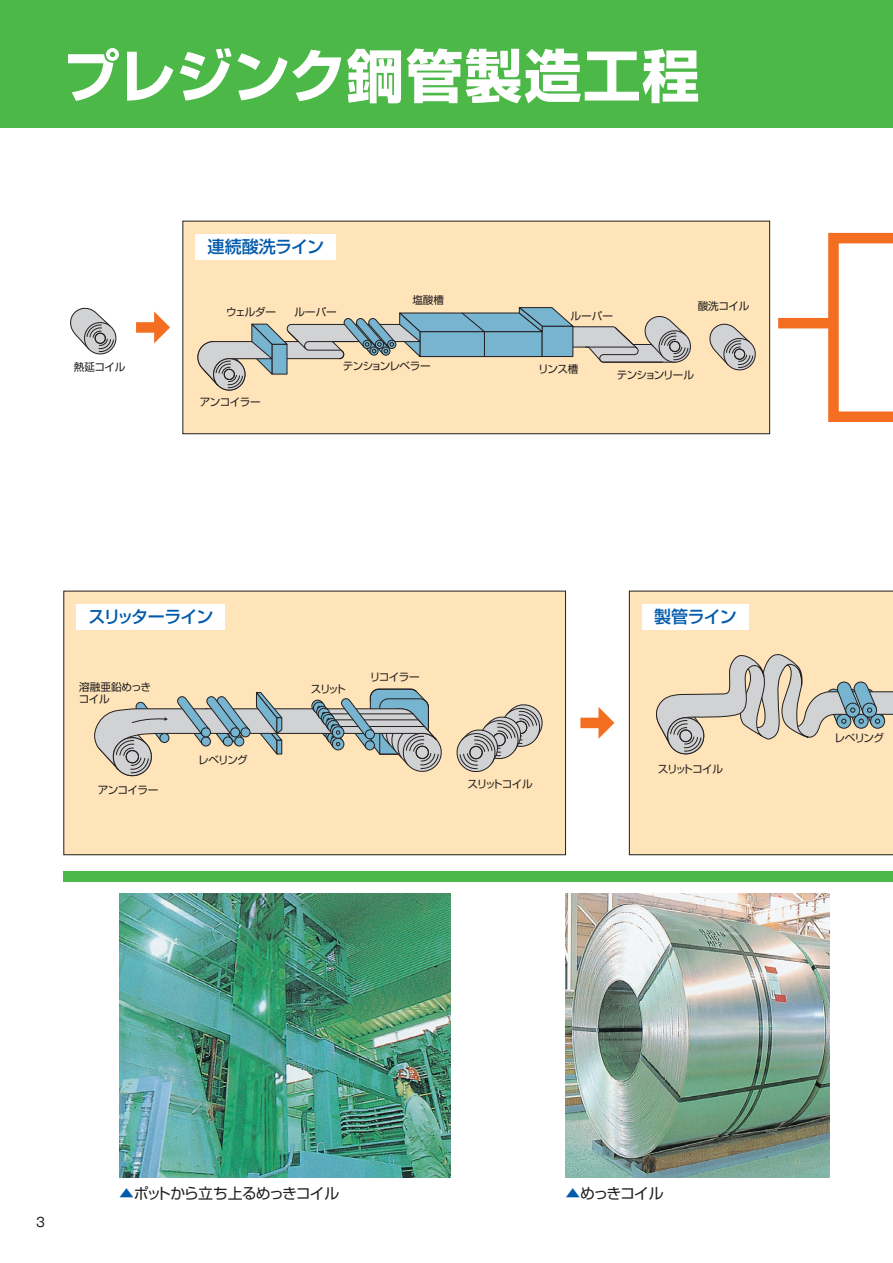
<style>
.page{position:relative;width:893px;height:1263px;background:#fff}
.page>*{position:absolute;margin:0;border:0;box-sizing:border-box;transform-origin:0 0}
.t1{font:700 57.45px "Shin Go Pr 6 N";letter-spacing:.015em;color:#fff}
.t2{font:500 16.95px "Shin Go Pr 6 N";letter-spacing:-.06em;color:#015aaa}
.t3{font:500 16.95px "Shin Go Pr 6 N";letter-spacing:-.01em;color:#015aaa}
.t4{font:14.85px "Shin Go Pr 6 N";letter-spacing:-.065em;color:#231f20}
.t5{font:12.75px "Gothic MB101 Pr 6 N";color:#231f20}
.t6{font:10.65px "Shin Go Pr 6 N";letter-spacing:-.06em;color:#231f20}
.t7{font:10.65px "Shin Go Pr 6 N";letter-spacing:-.1em;color:#231f20}
.t8{font:10.65px/12.8px "Shin Go Pr 6 N";letter-spacing:-.025em;color:#231f20}
.t9{font:10.65px "Shin Go Pr 6 N";letter-spacing:-.095em;color:#231f20}
.s1{color:#015aaa}
</style>
<div class="page">
<div style="left:0;top:0;width:893px;height:128px;background:#4cb848"></div>
<div style="left:64px;top:871px;width:829px;height:10px;background:#4cb848"></div>
<div style="left:183px;top:221px;width:587px;height:213px;background:#fee4b8"></div>
<div style="left:182px;top:221px;width:588px;height:213px;border:1px solid #231f20"></div>
<div style="left:629px;top:591px;width:264px;height:264px;background:#fee4b8"></div>
<div style="left:64px;top:591px;width:502px;height:264px;background:#fee4b8"></div>
<div style="left:63px;top:591px;width:503px;height:264px;border:1px solid #231f20"></div>
<img style="left:119px;top:893px;width:332px;height:285px">
<img style="left:566px;top:893px;width:263px;height:285px">
<svg style="left:70px;top:307px;width:47px;height:48px"></svg>
<svg style="left:709px;top:323px;width:47px;height:48px"></svg>
<svg style="left:197px;top:307px;width:494px;height:84px"></svg>
<svg style="left:456px;top:704px;width:87px;height:68px"></svg>
<svg style="left:94px;top:688px;width:348px;height:89px"></svg>
<svg style="left:656px;top:654px;width:237px;height:102px;background:#daceb7"></svg>
<div style="left:196px;top:234px;width:140px;height:25px;background:#fff"></div>
<div style="left:77px;top:604px;width:148px;height:25px;background:#fff"></div>
<div style="left:642px;top:604px;width:106px;height:25px;background:#fff"></div>
<div style="left:136px;top:322px;width:20px;height:11px;background:#f36e21"></div>
<svg style="left:154px;top:311px;width:16px;height:32px"></svg>
<div style="left:580px;top:718px;width:21px;height:10px;background:#f36e21"></div>
<svg style="left:598px;top:707px;width:16px;height:32px"></svg>
<div style="left:778px;top:318px;width:55px;height:10px;background:#f36e21"></div>
<svg style="left:828px;top:233px;width:65px;height:189px"></svg>
<h1 class="t1" style="left:63px;top:30px;width:638px">プレジンク鋼管製造工程</h1>
<p class="t6" style="left:74px;top:358px;width:53px">熱延コイル</p>
<h2 class="t3" style="left:208px;top:233px;width:118px">連続酸洗ライン</h2>
<p class="t6" style="left:226px;top:303px;width:51px">ウェルダー</p>
<p class="t6" style="left:295px;top:303px;width:44px">ルーパー</p>
<p class="t6" style="left:412px;top:291px;width:33px">塩酸槽</p>
<p class="t6" style="left:200px;top:393px;width:62px">アンコイラー</p>
<p class="t6" style="left:343px;top:357px;width:90px">テンションレベラー</p>
<p class="t6" style="left:571px;top:307px;width:44px">ルーパー</p>
<p class="t6" style="left:698px;top:297px;width:53px">酸洗コイル</p>
<p class="t6" style="left:538px;top:360px;width:42px">リンス槽</p>
<p class="t9" style="left:617px;top:366px;width:79px">テンションリール</p>
<h2 class="t2" style="left:88px;top:602px;width:126px">スリッターライン</h2>
<h2 class="t2" style="left:654px;top:602px;width:84px">製管ライン</h2>
<p class="t8" style="left:79px;top:679px;width:74px">溶融亜鉛めっきコイル</p>
<p class="t6" style="left:98px;top:781px;width:62px">アンコイラー</p>
<p class="t6" style="left:198px;top:751px;width:51px">レベリング</p>
<p class="t6" style="left:311px;top:680px;width:37px">スリット</p>
<p class="t6" style="left:370px;top:668px;width:52px">リコイラー</p>
<p class="t7" style="left:467px;top:775px;width:67px">スリットコイル</p>
<p class="t7" style="left:658px;top:760px;width:67px">スリットコイル</p>
<p class="t6" style="left:835px;top:729px;width:51px">レベリング</p>
<p class="t5" style="left:36px;top:1212px;width:10px">3</p>
<h3 class="t4" style="left:119px;top:1181px;width:222px"><span class="s1">▲</span>ポットから立ち上るめっきコイル</h3>
<h3 class="t4" style="left:566px;top:1181px;width:100px"><span class="s1">▲</span>めっきコイル</h3>
</div>
